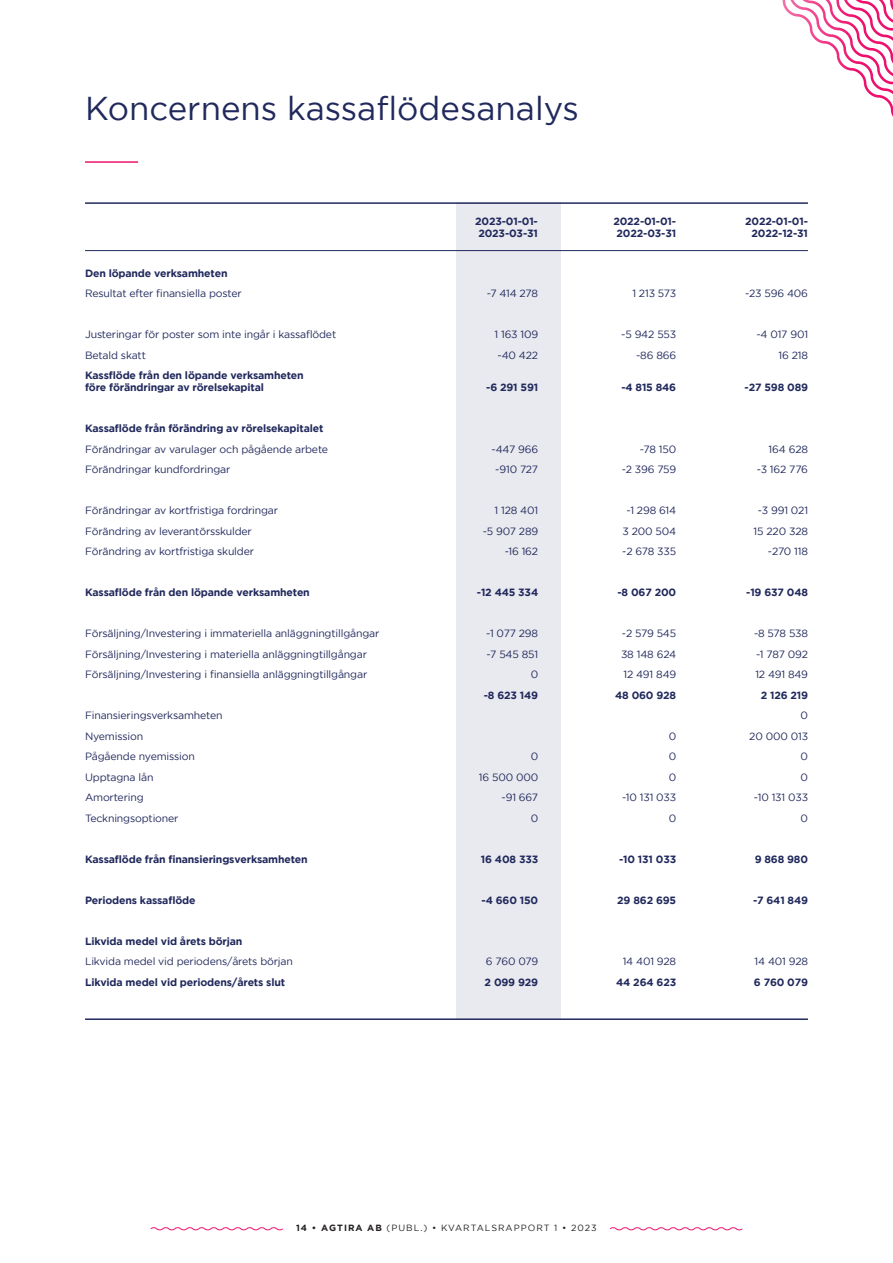
<style>
.page{position:relative;width:893px;height:1263px;background:#fff}
.page>*{position:absolute;margin:0;border:0;box-sizing:border-box;transform-origin:0 0}
.Rubrik_H1{font:33px "Gotham";color:#21295c}
.Tabell_bröd_mindre{font:10.5px "Gotham";letter-spacing:-.015em;color:#21295c}
.Tabell_bröd_mindre-2{font:700 10.5px/12px "Gotham";letter-spacing:-.015em;color:#21295c;text-align:center}
.t1{font:9px "Gotham";letter-spacing:.11em;color:#231f20}
.s1{font-weight:700}
</style>
<div class="page">
<hr style="left:85px;top:161px;width:53px;height:2px;background:#ed146e">
<hr style="left:85px;top:202px;width:723px;height:2px;background:#21295c">
<hr style="left:85px;top:250px;width:723px;height:1px;background:#21295c">
<hr style="left:85px;top:1018px;width:723px;height:2px;background:#21295c">
<div style="left:456px;top:202px;width:105px;height:817px;background:#e9eaef"></div>
<svg style="left:150px;top:1227px;width:133px;height:4px"></svg>
<svg style="left:610px;top:1227px;width:133px;height:4px"></svg>
<svg style="left:782px;top:0;width:111px;height:117px"></svg>
<p class="Rubrik_H1" style="left:85px;top:90px;width:495px">Koncernens kassaflödesanalys</p>
<p class="Tabell_bröd_mindre-2" style="left:85px;top:267px;width:144px">Den löpande verksamheten</p>
<p class="Tabell_bröd_mindre-2" style="left:475px;top:215px;width:64px">2023-01-01-<br>2023-03-31</p>
<p class="Tabell_bröd_mindre-2" style="left:745px;top:215px;width:64px;text-align:right">2022-01-01-<br>2022-12-31</p>
<p class="Tabell_bröd_mindre-2" style="left:613px;top:215px;width:64px">2022-01-01-<br>2022-03-31</p>
<p class="Tabell_bröd_mindre" style="left:85px;top:288px;width:158px">Resultat efter finansiella poster</p>
<p class="Tabell_bröd_mindre" style="left:487px;top:288px;width:53px">-7 414 278</p>
<p class="Tabell_bröd_mindre" style="left:632px;top:288px;width:45px">1 213 573</p>
<p class="Tabell_bröd_mindre" style="left:745px;top:288px;width:65px">-23 596 406</p>
<p class="Tabell_bröd_mindre" style="left:85px;top:329px;width:253px">Justeringar för poster som inte ingår i kassaflödet</p>
<p class="Tabell_bröd_mindre" style="left:494px;top:329px;width:45px">1 163 109</p>
<p class="Tabell_bröd_mindre" style="left:621px;top:329px;width:56px">-5 942 553</p>
<p class="Tabell_bröd_mindre" style="left:756px;top:329px;width:53px">-4 017 901</p>
<p class="Tabell_bröd_mindre" style="left:85px;top:349px;width:62px">Betald skatt</p>
<p class="Tabell_bröd_mindre" style="left:498px;top:349px;width:42px">-40 422</p>
<p class="Tabell_bröd_mindre" style="left:636px;top:349px;width:42px">-86 866</p>
<p class="Tabell_bröd_mindre" style="left:778px;top:349px;width:31px">16 218</p>
<p class="Tabell_bröd_mindre-2" style="left:85px;top:369px;width:220px;text-align:left">Kassflöde från den löpande verksamheten före förändringar av rörelsekapital</p>
<p class="Tabell_bröd_mindre-2" style="left:486px;top:381px;width:54px">-6 291 591</p>
<p class="Tabell_bröd_mindre-2" style="left:621px;top:381px;width:56px">-4 815 846</p>
<p class="Tabell_bröd_mindre-2" style="left:745px;top:381px;width:65px">-27 598 089</p>
<p class="Tabell_bröd_mindre-2" style="left:85px;top:422px;width:240px">Kassaflöde från förändring av rörelsekapitalet</p>
<p class="Tabell_bröd_mindre" style="left:85px;top:443px;width:245px">Förändringar av varulager och pågående arbete</p>
<p class="Tabell_bröd_mindre" style="left:492px;top:443px;width:48px">-447 966</p>
<p class="Tabell_bröd_mindre" style="left:640px;top:443px;width:38px">-78 150</p>
<p class="Tabell_bröd_mindre" style="left:769px;top:443px;width:41px">164 628</p>
<p class="Tabell_bröd_mindre" style="left:85px;top:464px;width:147px">Förändringar kundfordringar</p>
<p class="Tabell_bröd_mindre" style="left:495px;top:464px;width:44px">-910 727</p>
<p class="Tabell_bröd_mindre" style="left:622px;top:464px;width:56px">-2 396 759</p>
<p class="Tabell_bröd_mindre" style="left:757px;top:464px;width:53px">-3 162 776</p>
<p class="Tabell_bröd_mindre" style="left:85px;top:505px;width:195px">Förändringar av kortfristiga fordringar</p>
<p class="Tabell_bröd_mindre" style="left:494px;top:505px;width:45px">1 128 401</p>
<p class="Tabell_bröd_mindre" style="left:626px;top:505px;width:51px">-1 298 614</p>
<p class="Tabell_bröd_mindre" style="left:758px;top:505px;width:52px">-3 991 021</p>
<p class="Tabell_bröd_mindre" style="left:85px;top:525px;width:168px">Förändring av leverantörsskulder</p>
<p class="Tabell_bröd_mindre" style="left:483px;top:525px;width:57px">-5 907 289</p>
<p class="Tabell_bröd_mindre" style="left:622px;top:525px;width:55px">3 200 504</p>
<p class="Tabell_bröd_mindre" style="left:754px;top:525px;width:56px">15 220 328</p>
<p class="Tabell_bröd_mindre" style="left:85px;top:546px;width:170px">Förändring av kortfristiga skulder</p>
<p class="Tabell_bröd_mindre" style="left:505px;top:546px;width:35px">-16 162</p>
<p class="Tabell_bröd_mindre" style="left:622px;top:546px;width:56px">-2 678 335</p>
<p class="Tabell_bröd_mindre" style="left:768px;top:546px;width:42px">-270 118</p>
<p class="Tabell_bröd_mindre-2" style="left:85px;top:586px;width:226px">Kassaflöde från den löpande verksamheten</p>
<p class="Tabell_bröd_mindre-2" style="left:477px;top:586px;width:63px">-12 445 334</p>
<p class="Tabell_bröd_mindre-2" style="left:617px;top:586px;width:60px">-8 067 200</p>
<p class="Tabell_bröd_mindre-2" style="left:746px;top:586px;width:63px">-19 637 048</p>
<p class="Tabell_bröd_mindre" style="left:85px;top:628px;width:296px">Försäljning/Investering i immateriella anläggningtillgångar</p>
<p class="Tabell_bröd_mindre" style="left:486px;top:628px;width:54px">-1 077 298</p>
<p class="Tabell_bröd_mindre" style="left:622px;top:628px;width:56px">-2 579 545</p>
<p class="Tabell_bröd_mindre" style="left:754px;top:628px;width:56px">-8 578 538</p>
<p class="Tabell_bröd_mindre" style="left:85px;top:648px;width:283px">Försäljning/Investering i materiella anläggningtillgångar</p>
<p class="Tabell_bröd_mindre" style="left:486px;top:648px;width:53px">-7 545 851</p>
<p class="Tabell_bröd_mindre" style="left:621px;top:648px;width:57px">38 148 624</p>
<p class="Tabell_bröd_mindre" style="left:756px;top:648px;width:54px">-1 787 092</p>
<p class="Tabell_bröd_mindre" style="left:85px;top:669px;width:284px">Försäljning/Investering i finansiella anläggningtillgångar</p>
<p class="Tabell_bröd_mindre" style="left:531px;top:669px;width:9px">0</p>
<p class="Tabell_bröd_mindre" style="left:623px;top:669px;width:54px">12 491 849</p>
<p class="Tabell_bröd_mindre" style="left:755px;top:669px;width:54px">12 491 849</p>
<p class="Tabell_bröd_mindre-2" style="left:484px;top:689px;width:56px">-8 623 149</p>
<p class="Tabell_bröd_mindre-2" style="left:615px;top:689px;width:63px">48 060 928</p>
<p class="Tabell_bröd_mindre-2" style="left:761px;top:689px;width:49px">2 126 219</p>
<p class="Tabell_bröd_mindre" style="left:85px;top:710px;width:139px">Finansieringsverksamheten</p>
<p class="Tabell_bröd_mindre" style="left:801px;top:710px;width:9px">0</p>
<p class="Tabell_bröd_mindre" style="left:85px;top:730px;width:60px">Nyemission</p>
<p class="Tabell_bröd_mindre" style="left:669px;top:730px;width:9px">0</p>
<p class="Tabell_bröd_mindre" style="left:749px;top:730px;width:60px">20 000 013</p>
<p class="Tabell_bröd_mindre" style="left:85px;top:751px;width:111px">Pågående nyemission</p>
<p class="Tabell_bröd_mindre" style="left:531px;top:751px;width:9px">0</p>
<p class="Tabell_bröd_mindre" style="left:669px;top:751px;width:9px">0</p>
<p class="Tabell_bröd_mindre" style="left:801px;top:751px;width:9px">0</p>
<p class="Tabell_bröd_mindre" style="left:85px;top:771px;width:70px">Upptagna lån</p>
<p class="Tabell_bröd_mindre" style="left:479px;top:771px;width:61px">16 500 000</p>
<p class="Tabell_bröd_mindre" style="left:669px;top:771px;width:9px">0</p>
<p class="Tabell_bröd_mindre" style="left:801px;top:771px;width:9px">0</p>
<p class="Tabell_bröd_mindre" style="left:85px;top:792px;width:60px">Amortering</p>
<p class="Tabell_bröd_mindre" style="left:502px;top:792px;width:38px">-91 667</p>
<p class="Tabell_bröd_mindre" style="left:622px;top:792px;width:56px">-10 131 033</p>
<p class="Tabell_bröd_mindre" style="left:754px;top:792px;width:56px">-10 131 033</p>
<p class="Tabell_bröd_mindre" style="left:85px;top:812px;width:95px">Teckningsoptioner</p>
<p class="Tabell_bröd_mindre" style="left:531px;top:812px;width:9px">0</p>
<p class="Tabell_bröd_mindre" style="left:669px;top:812px;width:9px">0</p>
<p class="Tabell_bröd_mindre" style="left:801px;top:812px;width:9px">0</p>
<p class="Tabell_bröd_mindre-2" style="left:85px;top:853px;width:224px">Kassaflöde från finansieringsverksamheten</p>
<p class="Tabell_bröd_mindre-2" style="left:481px;top:853px;width:59px">16 408 333</p>
<p class="Tabell_bröd_mindre-2" style="left:619px;top:853px;width:59px">-10 131 033</p>
<p class="Tabell_bröd_mindre-2" style="left:755px;top:853px;width:55px">9 868 980</p>
<p class="Tabell_bröd_mindre-2" style="left:85px;top:894px;width:112px">Periodens kassaflöde</p>
<p class="Tabell_bröd_mindre-2" style="left:482px;top:894px;width:58px">-4 660 150</p>
<p class="Tabell_bröd_mindre-2" style="left:617px;top:894px;width:60px">29 862 695</p>
<p class="Tabell_bröd_mindre-2" style="left:753px;top:894px;width:57px">-7 641 849</p>
<p class="Tabell_bröd_mindre-2" style="left:85px;top:935px;width:159px">Likvida medel vid årets början</p>
<p class="Tabell_bröd_mindre" style="left:85px;top:956px;width:209px">Likvida medel vid periodens/årets början</p>
<p class="Tabell_bröd_mindre" style="left:486px;top:956px;width:54px">6 760 079</p>
<p class="Tabell_bröd_mindre" style="left:623px;top:956px;width:55px">14 401 928</p>
<p class="Tabell_bröd_mindre" style="left:754px;top:956px;width:55px">14 401 928</p>
<p class="Tabell_bröd_mindre-2" style="left:85px;top:976px;width:202px">Likvida medel vid periodens/årets slut</p>
<p class="Tabell_bröd_mindre-2" style="left:485px;top:976px;width:55px">2 099 929</p>
<p class="Tabell_bröd_mindre-2" style="left:616px;top:976px;width:62px">44 264 623</p>
<p class="Tabell_bröd_mindre-2" style="left:754px;top:976px;width:56px">6 760 079</p>
<p class="t1" style="left:296px;top:1223px;width:302px"><span class="s1">14 • AGTIRA AB</span> (PUBL.) • KVARTALSRAPPORT 1 • 2023</p>
</div>
